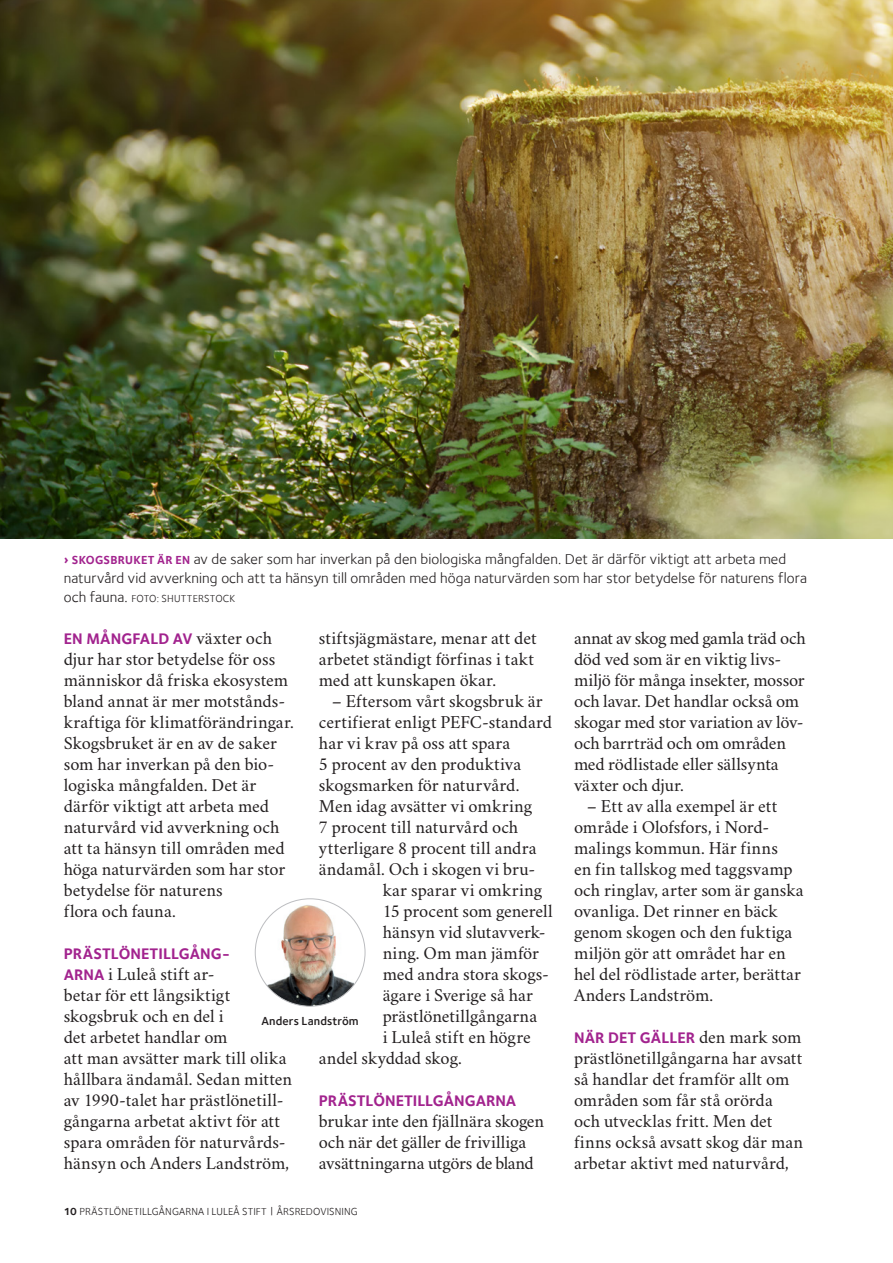
<style>
.page{position:relative;width:893px;height:1263px;background:#fff}
.page>*{position:absolute;margin:0;border:0;box-sizing:border-box;transform-origin:0 0}
.t1{font:18px/21px "Crimson";color:#231f20}
.t2{font:700 15.75px "Foundry Sterling";color:#a2238e}
.t3{font:15px/18.8px "Foundry Sterling Book OSF";letter-spacing:.005em;color:#231f20}
.t4{font:12px "Foundry Sterling Demi OSF";letter-spacing:.01em;color:#231f20}
.t5{font:10.5px "Foundry Sterling Book OSF";letter-spacing:.015em;color:#231f20}
.s1{font-family:"Foundry Sterling";font-weight:700;color:#a2238e}
.s2{font-family:"Foundry Sterling";font-weight:700;font-size:12px;color:#a2238e}
.s3{font-size:15px}
.s4{font-family:"Crimson";font-weight:400;font-size:18px;color:#231f20}
.s5{font-family:"Foundry Sterling";font-weight:700;font-size:15.75px;color:#a2238e}
.s6{font-family:"Foundry Sterling";font-weight:700}
</style>
<div class="page">
<img style="left:0;top:0;width:893px;height:539px">
<img style="left:266px;top:900px;width:88px;height:106px">
<p class="t3" style="left:64px;top:550px;width:745px"><span class="s1">›</span> <span class="s2">SKOGSBRUKET ÄR EN</span> av de saker som har inverkan på den biologiska mångfalden. Det är därför viktigt att arbeta med naturvård vid avverkning och att ta hänsyn till områden med höga naturvärden som har stor betydelse för naturens flora</p>
<p class="t5" style="left:64px;top:592px;width:173px"><span class="s3">och fauna.</span> FOTO: SHUTTERSTOCK</p>
<p class="t2" style="left:64px;top:629px;width:210px">EN MÅNGFALD AV <span class="s4">växter och</span></p>
<p class="t1" style="left:64px;top:647px;width:232px">djur har stor betydelse för oss människor då friska ekosystem bland annat är mer motstånds&shy;kraftiga för klimatförändringar.<br>Skogsbruket är en av de saker som har inverkan på den bio&shy;logiska mångfalden. Det är därför viktigt att arbeta med naturvård vid avverkning och att ta hänsyn till områden med höga naturvärden som har stor betydelse för naturens<br>flora och fauna.</p>
<p class="t2" style="left:64px;top:944px;width:168px">PRÄSTLÖNETILLGÅNG-</p>
<p class="t1" style="left:64px;top:962px;width:230px"><span class="s5">ARNA</span> i Luleå stift ar-<br>betar för ett långsiktigt skogsbruk och en del i<br>det arbetet handlar om<br>att man avsätter mark till olika hållbara ändamål. Sedan mitten av 1990-talet har prästlönetill&shy;gångarna arbetat aktivt för att spara områden för naturvårds&shy;hänsyn och Anders Landström,</p>
<p class="t1" style="left:319px;top:626px;width:219px">stiftsjägmästare, menar att det arbetet ständigt förfinas i takt med att kunskapen ökar.</p>
<p class="t1" style="left:332px;top:689px;width:213px">– Eftersom vårt skogsbruk är</p>
<p class="t1" style="left:319px;top:710px;width:235px">certifierat enligt PEFC-standard</p>
<p class="t1" style="left:319px;top:731px;width:193px">har vi krav på oss att spara</p>
<p class="t1" style="left:319px;top:752px;width:204px">5 procent av den produktiva</p>
<p class="t1" style="left:319px;top:773px;width:202px">skogsmarken för naturvård.</p>
<p class="t1" style="left:319px;top:794px;width:215px">Men idag avsätter vi omkring</p>
<p class="t1" style="left:319px;top:815px;width:201px">7 procent till naturvård och</p>
<p class="t1" style="left:319px;top:836px;width:219px">ytterligare 8 procent till andra</p>
<p class="t1" style="left:319px;top:857px;width:218px">ändamål. Och i skogen vi bru-</p>
<p class="t1" style="left:383px;top:878px;width:161px">kar sparar vi omkring</p>
<p class="t1" style="left:383px;top:899px;width:172px">15 procent som generell</p>
<p class="t1" style="left:383px;top:920px;width:165px">hänsyn vid slutavverk-</p>
<p class="t1" style="left:383px;top:941px;width:158px">ning. Om man jämför</p>
<p class="t1" style="left:383px;top:962px;width:168px">med andra stora skogs-</p>
<p class="t1" style="left:383px;top:983px;width:152px">ägare i Sverige så har</p>
<p class="t1" style="left:383px;top:1004px;width:156px">prästlönetillgångarna</p>
<p class="t1" style="left:383px;top:1025px;width:150px">i Luleå stift en högre</p>
<p class="t1" style="left:319px;top:1046px;width:144px">andel skyddad skog.</p>
<p class="t2" style="left:319px;top:1091px;width:199px">PRÄSTLÖNETILLGÅNGARNA</p>
<p class="t1" style="left:319px;top:1109px;width:227px">brukar inte den fjällnära skogen och när det gäller de frivilliga avsättningarna utgörs de bland</p>
<p class="t4" style="left:262px;top:1014px;width:99px">Anders Landström</p>
<p class="t5" style="left:64px;top:1205px;width:296px"><span class="s6">10</span> PRÄSTLÖNETILLGÅNGARNA I LULEÅ STIFT | ÅRSREDOVISNING</p>
<p class="t1" style="left:574px;top:626px;width:233px">annat av skog med gamla träd och död ved som är en viktig livs&shy;miljö för många insekter, mossor och lavar. Det handlar också om skogar med stor variation av löv&shy;och barrträd och om områden med rödlistade eller sällsynta växter och djur.</p>
<p class="t1" style="left:574px;top:794px;width:231px;text-indent:13px">– Ett av alla exempel är ett område i Olofsfors, i Nord&shy;malings kommun. Här finns<br>en fin tallskog med taggsvamp och ringlav, arter som är ganska ovanliga. Det rinner en bäck genom skogen och den fuktiga miljön gör att området har en hel del rödlistade arter, berättar<br>Anders Landström.</p>
<p class="t2" style="left:574px;top:1028px;width:229px">NÄR DET GÄLLER <span class="s4">den mark som</span></p>
<p class="t1" style="left:574px;top:1046px;width:230px">prästlönetillgångarna har avsatt så handlar det framför allt om områden som får stå orörda och utvecklas fritt. Men det finns också avsatt skog där man arbetar aktivt med naturvård,</p>
</div>
